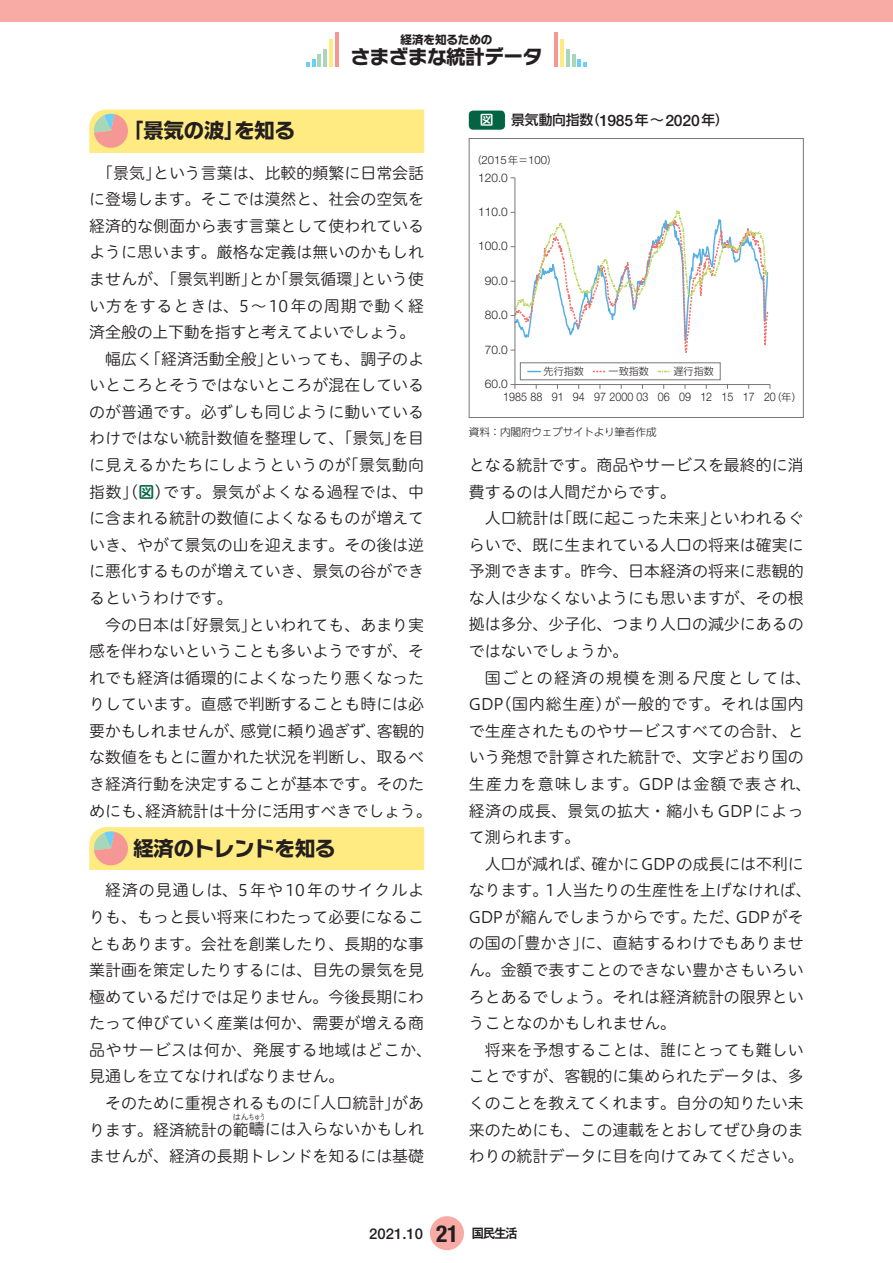
<style>
.page{position:relative;width:893px;height:1263px;background:#fff}
.page>*{position:absolute;margin:0;border:0;box-sizing:border-box;transform-origin:0 0}
.t1{font:700 20.25px "Typelabo N Std";color:#231f20}
.t2{font:700 20.25px "UD Shin Go Pro";color:#231f20}
.t3{font:700 19.2px "Typelabo N Std";color:#231f20}
.t4{font:15.9px/26.5px "Hiragino UD Sans R Std N W3";color:#231f20}
.t5{font:15.9px/26.5px "Hiragino UD Sans R Std N W3";letter-spacing:.04em;color:#231f20}
.t6{font:15.9px "Hiragino UD Sans R Std N W3";letter-spacing:.03em;color:#231f20}
.t7{font:15.9px "Hiragino UD Sans R Std N W3";letter-spacing:-.02em;color:#231f20}
.t8{font:15.9px "Hiragino UD Sans R Std N W3";letter-spacing:.055em;color:#231f20}
.t9{font:15.9px "Hiragino UD Sans R Std N W3";letter-spacing:-.025em;color:#231f20}
.t10{font:15.9px "Hiragino UD Sans R Std N W3";letter-spacing:.025em;color:#231f20}
.t11{font:500 14.85px "Helvetica Neue LT Std";color:#231f20}
.t12{font:500 13.8px "UD Shin Go Pro";letter-spacing:-.01em;color:#231f20}
.t13{font:13.8px "Hiragino UD Sans R Std N W6";color:#fff}
.t14{font:300 11.85px "Helvetica Neue LT Std";color:#231f20}
.t15{font:300 11.85px "Helvetica Neue LT Std";color:#231f20;scale:.9 1}
.t16{font:700 11.55px "Typelabo N Std";color:#231f20}
.t17{font:300 11.25px "Helvetica Neue LT Std";color:#231f20}
.t18{font:300 10.65px "UD Shin Go Pro";letter-spacing:-.015em;color:#231f20}
.t19{font:300 10.05px "UD Shin Go Pro";color:#231f20}
.t20{font:7.95px "Hiragino UD Sans R Std N W3";color:#231f20}
.s1{font-family:"Typelabo N Std"}
.s2{font-family:"UD Shin Go Pro"}
.s3{font-family:"Helvetica Neue LT Std";font-size:15.75px}
.s4{font-family:"Hiragino UD Sans R Std N W6";color:#026442}
.s5{font-family:"UD Shin Go Pro";font-size:10.05px}
.s6{font-size:11.7px}
.s7{font-weight:700;font-stretch:condensed;font-size:23.4px}
.s8{font-family:"Gothic MB101 Pro De";font-weight:700;font-size:12.75px}
</style>
<div class="page">
<div style="left:430px;top:1216px;width:34px;height:34px;background:#f8aaa5;border-radius:50%"></div>
<div style="left:0;top:0;width:893px;height:21px;background:#f8aaa5"></div>
<svg style="left:306px;top:54px;width:15px;height:13px"></svg>
<hr style="left:324px;top:49px;width:3px;height:18px;background:#a7d7b8">
<hr style="left:329px;top:39px;width:4px;height:28px;background:#ffeb82">
<hr style="left:335px;top:33px;width:3px;height:34px;background:#f59795">
<svg style="left:572px;top:54px;width:15px;height:13px"></svg>
<hr style="left:566px;top:49px;width:3px;height:18px;background:#a7d7b8">
<hr style="left:560px;top:39px;width:3px;height:28px;background:#ffeb82">
<hr style="left:554px;top:33px;width:4px;height:34px;background:#f59795">
<hr style="left:0;top:0;width:1px;height:310px;background:#f8aaa5">
<svg style="left:89px;top:109px;width:335px;height:43px;background:#fce786"></svg>
<svg style="left:89px;top:827px;width:335px;height:43px;background:#fce785"></svg>
<hr style="left:515px;top:384px;width:255px;height:1px;background:#76787b">
<svg style="left:514px;top:357px;width:236px;height:29px"></svg>
<svg style="left:511px;top:206px;width:258px;height:151px"></svg>
<hr style="left:515px;top:178px;width:1px;height:207px;background:#76787b">
<svg style="left:511px;top:384px;width:5px;height:5px"></svg>
<svg style="left:658px;top:371px;width:12px;height:1px"></svg>
<svg style="left:593px;top:371px;width:12px;height:1px"></svg>
<svg style="left:528px;top:371px;width:13px;height:1px"></svg>
<div style="left:520px;top:362px;width:200px;height:18px;border:1px solid #76787b"></div>
<div style="left:469px;top:138px;width:335px;height:280px;border:1px solid #76787b"></div>
<div style="left:469px;top:111px;width:36px;height:19px;background:#026442;border-radius:4px"></div>
<p class="t2" style="left:123px;top:114px;width:173px">「景気<span class="s1">の</span>波」<span class="s1">を</span>知<span class="s1">る</span></p>
<p class="t16" style="left:401px;top:31px;width:93px"><span class="s2">経済</span>を<span class="s2">知</span>るための</p>
<p class="t3" style="left:351px;top:43px;width:193px">さまざまな<span class="s2">統計</span>データ</p>
<p class="t13" style="left:480px;top:110px;width:15px">図</p>
<p class="t12" style="left:511px;top:109px;width:219px">景気動向指数（<span class="s3">1985</span>年～<span class="s3">2020</span>年）</p>
<p class="t4" style="left:97px;top:158px;width:328px">「景気」という言葉は、比較的頻繁に日常会話</p>
<p class="t4" style="left:89px;top:185px;width:336px">に登場します。そこでは漠然と、社会の空気を</p>
<p class="t4" style="left:89px;top:212px;width:336px">経済的な側面から表す言葉として使われている</p>
<p class="t4" style="left:89px;top:238px;width:336px">ように思います。厳格な定義は無いのかもしれ</p>
<p class="t4" style="left:89px;top:265px;width:336px">ませんが、「景気判断」とか「景気循環」という使</p>
<p class="t8" style="left:89px;top:294px;width:336px">い方をするときは、5～10年の周期で動く経</p>
<p class="t9" style="left:89px;top:320px;width:328px">済全般の上下動を指すと考えてよいでしょう。</p>
<p class="t4" style="left:105px;top:345px;width:320px">幅広く「経済活動全般」といっても、調子のよ</p>
<p class="t4" style="left:89px;top:371px;width:336px">いところとそうではないところが混在している</p>
<p class="t4" style="left:89px;top:398px;width:336px">のが普通です。必ずしも同じように動いている</p>
<p class="t4" style="left:89px;top:424px;width:336px">わけではない統計数値を整理して、「景気」を目</p>
<p class="t10" style="left:89px;top:453px;width:336px">に見えるかたちにしようというのが「景気動向</p>
<p class="t6" style="left:89px;top:480px;width:336px">指数」（<span class="s4">図</span>）です。景気がよくなる過程では、中</p>
<p class="t4" style="left:89px;top:504px;width:336px">に含まれる統計の数値によくなるものが増えて</p>
<p class="t4" style="left:89px;top:531px;width:336px">いき、やがて景気の山を迎えます。その後は逆</p>
<p class="t4" style="left:89px;top:557px;width:336px">に悪化するものが増えていき、景気の谷ができ</p>
<p class="t4" style="left:89px;top:584px;width:145px">るというわけです。</p>
<p class="t4" style="left:105px;top:610px;width:320px">今の日本は「好景気」といわれても、あまり実</p>
<p class="t4" style="left:89px;top:637px;width:336px">感を伴わないということも多いようですが、そ</p>
<p class="t4" style="left:89px;top:663px;width:336px">れでも経済は循環的によくなったり悪くなった</p>
<p class="t4" style="left:89px;top:690px;width:336px">りしています。直感で判断することも時には必</p>
<p class="t7" style="left:89px;top:719px;width:337px">要かもしれませんが、感覚に頼り過ぎず、客観的</p>
<p class="t4" style="left:89px;top:743px;width:336px">な数値をもとに置かれた状況を判断し、取るべ</p>
<p class="t4" style="left:89px;top:770px;width:336px">き経済行動を決定することが基本です。そのた</p>
<p class="t4" style="left:89px;top:796px;width:344px">めにも、経済統計は十分に活用すべきでしょう。</p>
<p class="t1" style="left:133px;top:833px;width:203px"><span class="s2">経済</span>のトレンドを<span class="s2">知</span>る</p>
<p class="t4" style="left:89px;top:876px;width:344px;text-indent:16px">経済の見通しは、5年や10年のサイクルよりも、もっと長い将来にわたって必要になることもあります。会社を創業したり、長期的な事業計画を策定したりするには、目先の景気を見極めているだけでは足りません。今後長期にわたって伸びていく産業は何か、需要が増える商品やサービスは何か、発展する地域はどこか、見通しを立てなければなりません。</p>
<p class="t4" style="left:89px;top:1089px;width:336px;text-align:right">そのために重視されるものに「人口統計」があります。経済統計の範疇には入らないかもしれ</p>
<p class="t20" style="left:233px;top:1111px;width:34px">はんちゅう</p>
<p class="t4" style="left:89px;top:1142px;width:336px">ませんが、経済の長期トレンドを知るには基礎</p>
<p class="t17" style="left:471px;top:153px;width:87px"><span class="s5">（</span>2015<span class="s5">年＝</span>100<span class="s5">）</span></p>
<p class="t14" style="left:478px;top:170px;width:31px">120<span class="s6">.</span>0</p>
<p class="t14" style="left:478px;top:205px;width:31px">110<span class="s6">.</span>0</p>
<p class="t14" style="left:478px;top:239px;width:31px">100<span class="s6">.</span>0</p>
<p class="t14" style="left:485px;top:273px;width:24px">90<span class="s6">.</span>0</p>
<p class="t14" style="left:485px;top:308px;width:24px">80<span class="s6">.</span>0</p>
<p class="t14" style="left:485px;top:342px;width:24px">70<span class="s6">.</span>0</p>
<p class="t14" style="left:485px;top:377px;width:24px">60<span class="s6">.</span>0</p>
<p class="t19" style="left:544px;top:363px;width:42px">先行指数</p>
<p class="t19" style="left:609px;top:363px;width:42px">一致指数</p>
<p class="t19" style="left:673px;top:363px;width:42px">遅行指数</p>
<p class="t19" style="left:771px;top:389px;width:32px">（年）</p>
<p class="t15" style="left:503px;top:390px;width:304px">1985 88 91 94 97 2000 03 06 09 12 15 17 20</p>
<p class="t18" style="left:469px;top:423px;width:189px">資料：内閣府ウェブサイトより筆者作成</p>
<p class="t4" style="left:469px;top:451px;width:336px">となる統計です。商品やサービスを最終的に消費するのは人間だからです。</p>
<p class="t4" style="left:469px;top:504px;width:336px;text-align:justify;text-indent:16px">人口統計は「既に起こった未来」といわれるぐらいで、既に生まれている人口の将来は確実に予測できます。昨今、日本経済の将来に悲観的な人は少なくないようにも思いますが、その根拠は多分、少子化、つまり人口の減少にあるのではないでしょうか。</p>
<p class="t5" style="left:469px;top:663px;width:344px;text-indent:16px">国ごとの経済の規模を測る尺度としては、<br>GDP（国内総生産）が一般的です。それは国内で生産されたものやサービスすべての合計、という発想で計算された統計で、文字どおり国の生産力を意味します。GDPは金額で表され、経済の成長、景気の拡大・縮小もGDPによって測られます。</p>
<p class="t4" style="left:469px;top:849px;width:344px;text-indent:16px">人口が減れば、確かにGDPの成長には不利になります。1人当たりの生産性を上げなければ、<br>GDPが縮んでしまうからです。ただ、GDPがその国の「豊かさ」に、直結するわけでもありません。金額で表すことのできない豊かさもいろいろとあるでしょう。それは経済統計の限界ということなのかもしれません。</p>
<p class="t4" style="left:469px;top:1036px;width:336px;text-align:justify;text-indent:16px">将来を予想することは、誰にとっても難しいことですが、客観的に集められたデータは、多くのことを教えてくれます。自分の知りたい未来のためにも、この連載をとおしてぜひ身のまわりの統計データに目を向けてみてください。</p>
<p class="t11" style="left:369px;top:1224px;width:150px">2021.10 <span class="s7">21</span> <span class="s8">国民生活</span></p>
</div>
